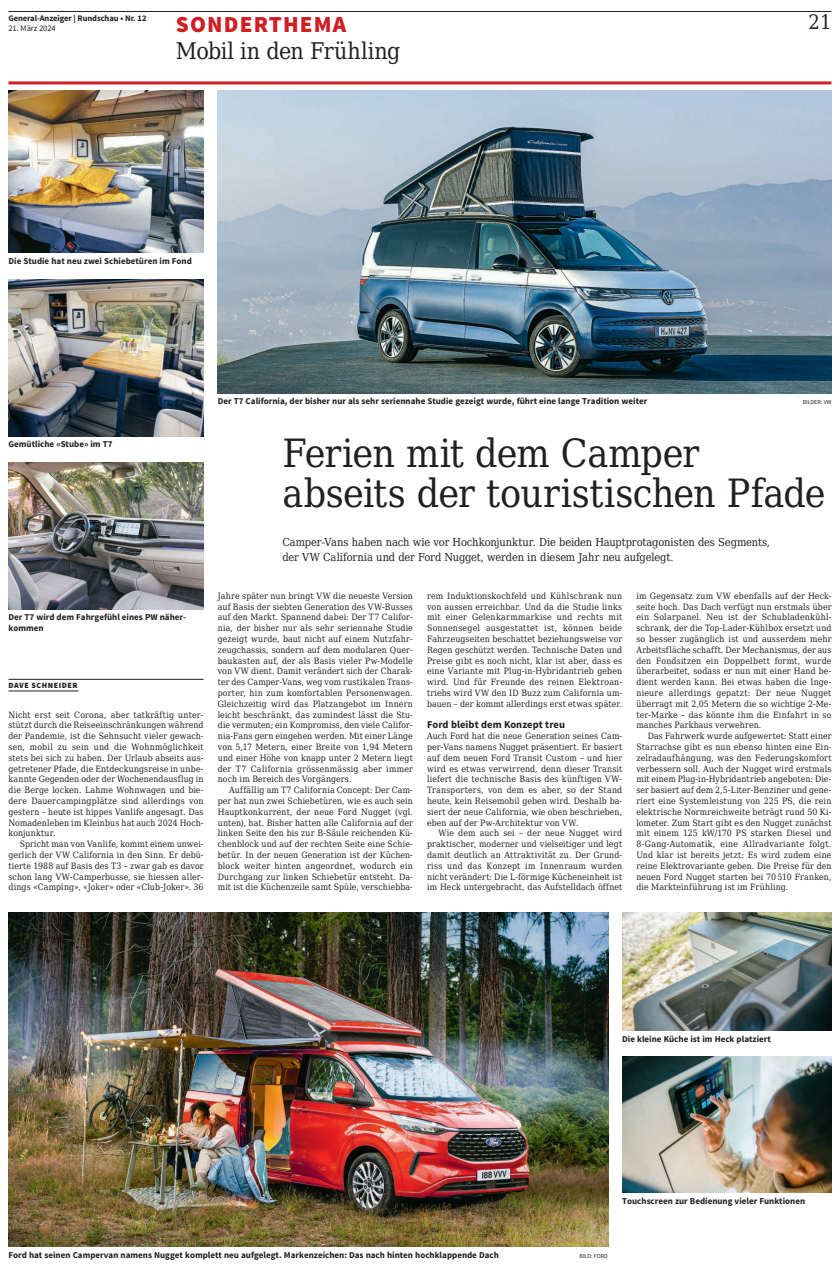
<style>
.page{position:relative;width:840px;height:1276px;background:#fff}
.page>*{position:absolute;margin:0;border:0;box-sizing:border-box;transform-origin:0 0}
.t1{font:39px/40px "DejaVu Serif Condensed";letter-spacing:-.015em;color:#231f20}
.t2{font:23px "DejaVu Serif Condensed";letter-spacing:-.01em;color:#231f20}
.t3{font:900 23px "Source Sans Pro";letter-spacing:.05em;color:#d01e25}
.t4{font:20px "DejaVu Serif Condensed";color:#231f20}
.t5{font:11px/15px "DejaVu Serif Condensed";letter-spacing:-.015em;color:#231f20}
.t6{font:700 10.5px "Source Sans Pro";letter-spacing:.005em;color:#231f20}
.t7{font:700 9px/10.8px "Source Sans Pro";color:#231f20}
.t8{font:8.7px/10.8px "DejaVu Serif Condensed";letter-spacing:.015em;color:#231f20;text-align:justify}
.t9{font:700 8.5px "Source Sans Pro";letter-spacing:-.01em;color:#231f20}
.t10{font:8.5px "Source Sans Pro";letter-spacing:-.01em;color:#231f20}
.t11{font:900 8px "Source Sans Pro";letter-spacing:.07em;color:#231f20}
.t12{font:6px "Source Sans Pro";color:#231f20}
</style>
<div class="page">
<hr style="left:9px;top:679px;width:194px;height:1px;background:#231f20">
<hr style="left:9px;top:691px;width:70px;height:1px;background:#231f20">
<img style="left:218px;top:91px;width:613px;height:302px">
<img style="left:9px;top:91px;width:194px;height:161px">
<img style="left:622px;top:1057px;width:209px;height:136px">
<img style="left:622px;top:912px;width:209px;height:119px">
<img style="left:9px;top:463px;width:194px;height:146px">
<img style="left:9px;top:279px;width:194px;height:158px">
<img style="left:9px;top:912px;width:598px;height:335px">
<hr style="left:9px;top:11px;width:822px;height:1px;background:#231f20">
<hr style="left:9px;top:81px;width:822px;height:3px;background:#d01e25">
<p class="t9" style="left:9px;top:12px;width:139px">General-Anzeiger | Rundschau • Nr. 12</p>
<p class="t10" style="left:9px;top:22px;width:49px">21. März 2024</p>
<h2 class="t3" style="left:176px;top:9px;width:172px">SONDERTHEMA</h2>
<h3 class="t4" style="left:808px;top:7px;width:24px">21</h3>
<h2 class="t2" style="left:176px;top:33px;width:226px">Mobil in den Frühling</h2>
<p class="t7" style="left:9px;top:256px;width:185px">Die Studie hat neu zwei Schiebetüren im Fond</p>
<p class="t7" style="left:9px;top:439px;width:105px">Gemütliche «Stube» im T7</p>
<p class="t7" style="left:9px;top:612px;width:179px">Der T7 wird dem Fahrgefühl eines PW näher&shy;kommen</p>
<p class="t11" style="left:9px;top:680px;width:71px">DAVE SCHNEIDER</p>
<p class="t8" style="left:9px;top:709px;width:196px">Nicht erst seit Corona, aber tatkräftig unter&shy;stützt durch die Reiseeinschränkungen während der Pandemie, ist die Sehnsucht vieler gewach&shy;sen, mobil zu sein und die Wohnmöglichkeit stets bei sich zu haben. Der Urlaub abseits aus&shy;getretener Pfade, die Entdeckungsreise in unbe&shy;kannte Gegenden oder der Wochenendausflug in die Berge locken. Lahme Wohnwagen und bie&shy;dere Dauercampingplätze sind allerdings von gestern – heute ist hippes Vanlife angesagt. Das Nomadenleben im Kleinbus hat auch 2024 Hoch&shy;konjunktur.</p>
<p class="t8" style="left:9px;top:838px;width:196px;text-indent:11px">Spricht man von Vanlife, kommt einem unwei&shy;gerlich der VW California in den Sinn. Er debü&shy;tierte 1988 auf Basis des T3 – zwar gab es davor schon lang VW-Camperbusse, sie hiessen aller&shy;dings «Camping», «Joker» oder «Club-Joker». 36</p>
<p class="t7" style="left:218px;top:396px;width:431px">Der T7 California, der bisher nur als sehr seriennahe Studie gezeigt wurde, führt eine lange Tradition weiter</p>
<p class="t12" style="left:802px;top:398px;width:30px">BILDER: VW</p>
<h1 class="t1" style="left:282px;top:432px;width:544px">Ferien mit dem Camper abseits der touristischen Pfade</h1>
<p class="t5" style="left:282px;top:535px;width:489px">Camper-Vans haben nach wie vor Hochkonjunktur. Die beiden Hauptprotagonisten des Segments, der VW California und der Ford Nugget, werden in diesem Jahr neu aufgelegt.</p>
<p class="t8" style="left:218px;top:590px;width:196px">Jahre später nun bringt VW die neueste Version auf Basis der siebten Generation des VW-Busses auf den Markt. Spannend dabei: Der T7 Califor&shy;nia, der bisher nur als sehr seriennahe Studie gezeigt wurde, baut nicht auf einem Nutzfahr&shy;zeugchassis, sondern auf dem modularen Quer&shy;baukasten auf, der als Basis vieler Pw-Modelle von VW dient. Damit verändert sich der Charak&shy;ter des Camper-Vans, weg vom rustikalen Trans&shy;porter, hin zum komfortablen Personenwagen.<br>Gleichzeitig wird das Platzangebot im Innern leicht beschränkt, das zumindest lässt die Stu&shy;die vermuten; ein Kompromiss, den viele Califor&shy;nia-Fans gern eingehen werden. Mit einer Länge von 5,17 Metern, einer Breite von 1,94 Metern und einer Höhe von knapp unter 2 Metern liegt der T7 California grössenmässig aber immer noch im Bereich des Vorgängers.</p>
<p class="t8" style="left:218px;top:784px;width:196px;text-indent:11px">Auffällig am T7 California Concept: Der Cam&shy;per hat nun zwei Schiebetüren, wie es auch sein Hauptkonkurrent, der neue Ford Nugget (vgl. unten), hat. Bisher hatten alle California auf der linken Seite den bis zur B-Säule reichenden Kü&shy;chenblock und auf der rechten Seite eine Schie&shy;betür. In der neuen Generation ist der Küchen&shy;block weiter hinten angeordnet, wodurch ein Durchgang zur linken Schiebetür entsteht. Da&shy;mit ist die Küchenzeile samt Spüle, verschiebba-</p>
<p class="t8" style="left:427px;top:590px;width:196px">rem Induktionskochfeld und Kühlschrank nun von aussen erreichbar. Und da die Studie links mit einer Gelenkarmmarkise und rechts mit Sonnensegel ausgestattet ist, können beide Fahrzeugseiten beschattet beziehungsweise vor Regen geschützt werden. Technische Daten und Preise gibt es noch nicht, klar ist aber, dass es eine Variante mit Plug-in-Hybridantrieb geben wird. Und für Freunde des reinen Elektroan&shy;triebs wird VW den ID Buzz zum California um&shy;bauen – der kommt allerdings erst etwas später.</p>
<p class="t6" style="left:427px;top:718px;width:139px">Ford bleibt dem Konzept treu</p>
<p class="t8" style="left:427px;top:730px;width:196px">Auch Ford hat die neue Generation seines Cam&shy;per-Vans namens Nugget präsentiert. Er basiert auf dem neuen Ford Transit Custom – und hier wird es etwas verwirrend, denn dieser Transit liefert die technische Basis des künftigen VW-Transporters, von dem es aber, so der Stand heute, kein Reisemobil geben wird. Deshalb ba&shy;siert der neue California, wie oben beschrieben, eben auf der Pw-Architektur von VW.</p>
<p class="t8" style="left:427px;top:827px;width:196px;text-indent:11px">Wie dem auch sei – der neue Nugget wird praktischer, moderner und vielseitiger und legt damit deutlich an Attraktivität zu. Der Grund&shy;riss und das Konzept im Innenraum wurden nicht verändert: Die L-förmige Kücheneinheit ist im Heck untergebracht, das Aufstelldach öffnet</p>
<p class="t8" style="left:636px;top:590px;width:196px">im Gegensatz zum VW ebenfalls auf der Heck&shy;seite hoch. Das Dach verfügt nun erstmals über ein Solarpanel. Neu ist der Schubladenkühl&shy;schrank, der die Top-Lader-Kühlbox ersetzt und so besser zugänglich ist und ausserdem mehr Arbeitsfläche schafft. Der Mechanismus, der aus den Fondsitzen ein Doppelbett formt, wurde überarbeitet, sodass er nun mit einer Hand be&shy;dient werden kann. Bei etwas haben die Inge&shy;nieure allerdings gepatzt: Der neue Nugget überragt mit 2,05 Metern die so wichtige 2-Me&shy;ter-Marke – das könnte ihm die Einfahrt in so manches Parkhaus verwehren.</p>
<p class="t8" style="left:636px;top:730px;width:196px;text-indent:11px">Das Fahrwerk wurde aufgewertet: Statt einer Starrachse gibt es nun ebenso hinten eine Ein&shy;zelradaufhängung, was den Federungskomfort verbessern soll. Auch der Nugget wird erstmals mit einem Plug-in-Hybridantrieb angeboten: Die&shy;ser basiert auf dem 2,5-Liter-Benziner und gene&shy;riert eine Systemleistung von 225 PS, die rein elektrische Normreichweite beträgt rund 50 Ki&shy;lometer. Zum Start gibt es den Nugget zunächst mit einem 125 kW/170 PS starken Diesel und 8-Gang-Automatik, eine Allradvariante folgt.<br>Und klar ist bereits jetzt: Es wird zudem eine reine Elektrovariante geben. Die Preise für den neuen Ford Nugget starten bei 70 510 Franken, die Markteinführung ist im Frühling.</p>
<p class="t7" style="left:621px;top:1033px;width:150px">Die kleine Küche ist im Heck platziert</p>
<p class="t7" style="left:621px;top:1195px;width:184px">Touchscreen zur Bedienung vieler Funktionen</p>
<p class="t7" style="left:9px;top:1249px;width:491px">Ford hat seinen Campervan namens Nugget komplett neu aufgelegt. Markenzeichen: Das nach hinten hochklappende Dach</p>
<p class="t12" style="left:579px;top:1252px;width:30px">BILD: FORD</p>
</div>
